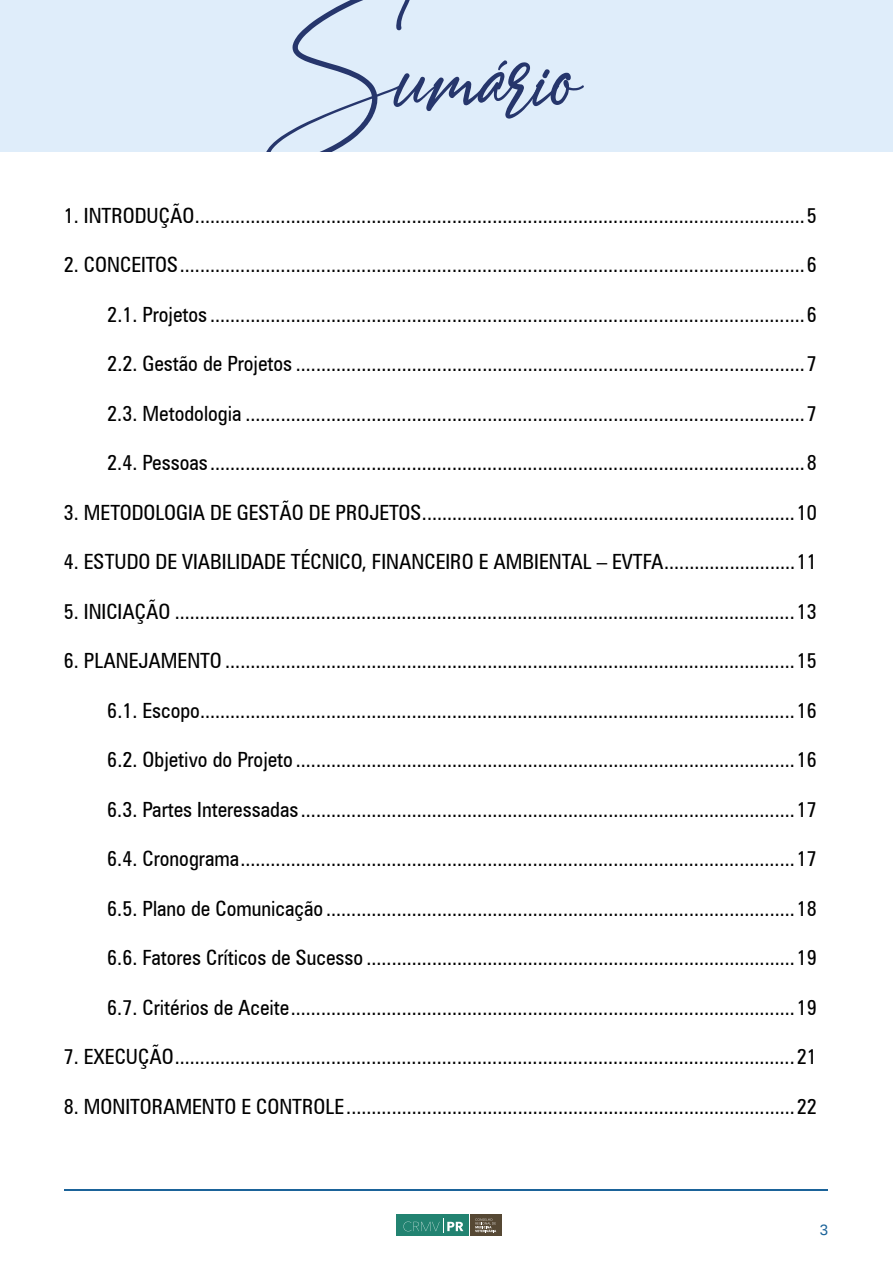
<style>
.page{position:relative;width:893px;height:1263px;background:#fff}
.page>*{position:absolute;margin:0;border:0;box-sizing:border-box;transform-origin:0 0}
.t1{font:132px "Amostely Signature";color:#26366c}
.t2{font:condensed 21px "Zurich BT";color:#000}
.t3{font:15px "Liberation Sans";color:#1b6399}
</style>
<div class="page">
<div style="left:396px;top:1214px;width:73px;height:22px;background:#228371"></div>
<div style="left:470px;top:1214px;width:32px;height:22px;background:#564834"></div>
<svg style="left:475px;top:1218px;width:21px;height:14px"></svg>
<svg style="left:403px;top:1218px;width:60px;height:15px"></svg>
<hr style="left:65px;top:1189px;width:763px;height:2px;background:#1b6399">
<div style="left:0;top:0;width:893px;height:151px;background:#dfedfa"></div>
<h1 class="t1" style="left:265px;top:-37px;width:319px">Sumário</h1>
<p class="t2" style="left:64px;top:203px;width:754px">1. INTRODUÇÃO.........................................................................................................................5</p>
<p class="t2" style="left:64px;top:252px;width:754px">2. CONCEITOS............................................................................................................................6</p>
<p class="t2" style="left:107px;top:302px;width:711px">2.1. Projetos ......................................................................................................................6</p>
<p class="t2" style="left:107px;top:351px;width:711px">2.2. Gestão de Projetos .....................................................................................................7</p>
<p class="t2" style="left:107px;top:401px;width:711px">2.3. Metodologia ...............................................................................................................7</p>
<p class="t2" style="left:107px;top:450px;width:711px">2.4. Pessoas......................................................................................................................8</p>
<p class="t2" style="left:64px;top:500px;width:754px">3. METODOLOGIA DE GESTÃO DE PROJETOS..........................................................................10</p>
<p class="t2" style="left:64px;top:549px;width:754px">4. ESTUDO DE VIABILIDADE TÉCNICO, FINANCEIRO E AMBIENTAL – EVTFA..........................11</p>
<p class="t2" style="left:64px;top:599px;width:755px">5. INICIAÇÃO ...........................................................................................................................13</p>
<p class="t2" style="left:64px;top:648px;width:754px">6. PLANEJAMENTO .................................................................................................................15</p>
<p class="t2" style="left:107px;top:697px;width:711px">6.1. Escopo......................................................................................................................16</p>
<p class="t2" style="left:107px;top:747px;width:711px">6.2. Objetivo do Projeto ...................................................................................................16</p>
<p class="t2" style="left:107px;top:796px;width:711px">6.3. Partes Interessadas ..................................................................................................17</p>
<p class="t2" style="left:107px;top:846px;width:711px">6.4. Cronograma..............................................................................................................17</p>
<p class="t2" style="left:107px;top:895px;width:711px">6.5. Plano de Comunicação .............................................................................................18</p>
<p class="t2" style="left:107px;top:945px;width:711px">6.6. Fatores Críticos de Sucesso .....................................................................................19</p>
<p class="t2" style="left:107px;top:994px;width:711px">6.7. Critérios de Aceite....................................................................................................19</p>
<p class="t2" style="left:64px;top:1044px;width:754px">7. EXECUÇÃO...........................................................................................................................21</p>
<p class="t2" style="left:64px;top:1093px;width:754px">8. MONITORAMENTO E CONTROLE.........................................................................................22</p>
<p class="t3" style="left:820px;top:1221px;width:10px">3</p>
</div>
